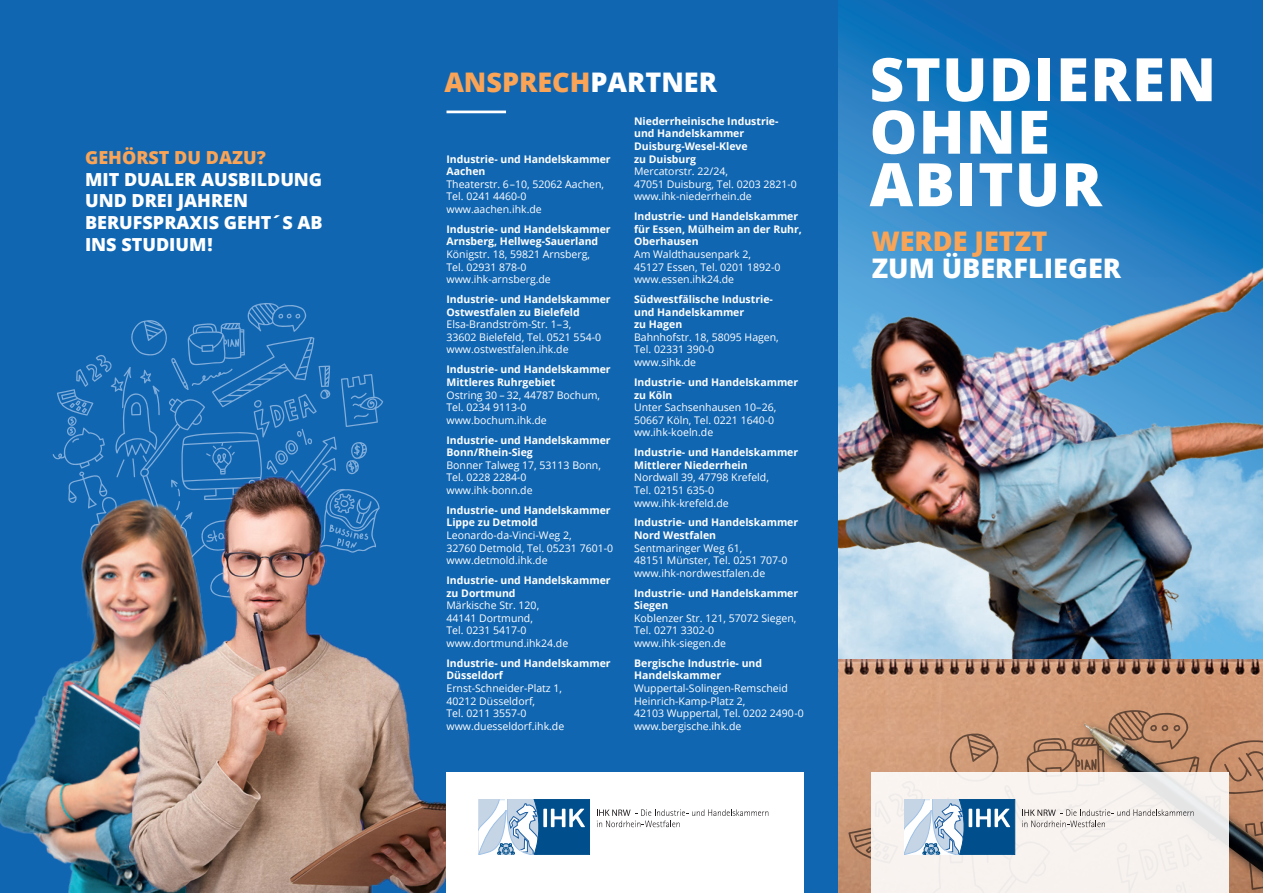
<style>
.page{position:relative;width:1263px;height:893px;background:#fff}
.page>*{position:absolute;margin:0;border:0;box-sizing:border-box;transform-origin:0 0}
.t1{font:800 60px/52.5px "Open Sans";letter-spacing:.02em;color:#fff}
.t2{font:800 27px/27px "Open Sans";color:#fff}
.t3{font:800 27px "Open Sans";color:#f9a456}
.t4{font:800 18px/21.6px "Open Sans";color:#fff}
.Adressen{font:10.5px/12.6px "Open Sans";color:#fff}
.Adressen-2{font:700 10.5px/12.6px "Open Sans";color:#fff}
.s1{color:#f9a456}
.s2{color:#fff}
.s3{font-weight:700}
.s4{font-weight:400}
</style>
<div class="page">
<svg style="left:838px;top:0;width:425px;height:230px;background:#1973bb"></svg>
<img style="left:838px;top:230px;width:425px;height:429px">
<img style="left:838px;top:659px;width:425px;height:234px">
<div style="left:0;top:0;width:838px;height:893px;background:#1166b2"></div>
<svg style="left:52px;top:303px;width:331px;height:157px"></svg>
<hr style="left:446px;top:111px;width:60px;height:2px;background:#fff">
<img style="left:0;top:669px;width:59px;height:192px">
<img style="left:59px;top:446px;width:387px;height:447px">
<div style="left:446px;top:772px;width:358px;height:121px;background:#fff"></div>
<svg style="left:597px;top:809px;width:171px;height:18px"></svg>
<svg style="left:479px;top:799px;width:111px;height:56px"></svg>
<svg style="left:848px;top:710px;width:415px;height:183px"></svg>
<p class="t4" style="left:85px;top:146px;width:239px"><span class="s1">GEHÖRST DU DAZU?<br></span>MIT DUALER AUSBILDUNG<br>UND DREI JAHREN<br>BERUFSPRAXIS GEHT´S AB<br>INS STUDIUM!</p>
<p class="t3" style="left:444px;top:61px;width:274px">ANSPRECH<span class="s2">PARTNER</span></p>
<p class="Adressen" style="left:446px;top:152px;width:166px"><span class="s3">Industrie- und Handelskammer<br>Aachen<br></span>Theaterstr. 6–10, 52062 Aachen,<br>Tel. 0241 4460-0 www.aachen.ihk.de</p>
<p class="Adressen" style="left:446px;top:222px;width:166px"><span class="s3">Industrie- und Handelskammer<br>Arnsberg, Hellweg-Sauerland<br></span>Königstr. 18, 59821 Arnsberg,<br>Tel. 02931 878-0 www.ihk-arnsberg.de</p>
<p class="Adressen" style="left:446px;top:293px;width:166px"><span class="s3">Industrie- und Handelskammer<br>Ostwestfalen zu Bielefeld<br></span>Elsa-Brandström-Str. 1–3,<br>33602 Bielefeld, Tel. 0521 554-0 www.ostwestfalen.ihk.de</p>
<p class="Adressen" style="left:446px;top:363px;width:166px"><span class="s3">Industrie- und Handelskammer<br>Mittleres Ruhrgebiet<br></span>Ostring 30 – 32, 44787 Bochum,<br>Tel. 0234 9113-0 www.bochum.ihk.de</p>
<p class="Adressen" style="left:446px;top:433px;width:166px"><span class="s3">Industrie- und Handelskammer<br>Bonn/Rhein-Sieg<br></span>Bonner Talweg 17, 53113 Bonn,<br>Tel. 0228 2284-0 www.ihk-bonn.de</p>
<p class="Adressen" style="left:446px;top:503px;width:168px"><span class="s3">Industrie- und Handelskammer<br>Lippe zu Detmold<br></span>Leonardo-da-Vinci-Weg 2,<br>32760 Detmold, Tel. 05231 7601-0 www.detmold.ihk.de</p>
<p class="Adressen" style="left:446px;top:574px;width:166px"><span class="s3">Industrie- und Handelskammer zu Dortmund<br></span>Märkische Str. 120,<br>44141 Dortmund,<br>Tel. 0231 5417-0 www.dortmund.ihk24.de</p>
<p class="Adressen" style="left:446px;top:656px;width:166px"><span class="s3">Industrie- und Handelskammer<br>Düsseldorf<br></span>Ernst-Schneider-Platz 1,<br>40212 Düsseldorf,<br>Tel. 0211 3557-0 www.duesseldorf.ihk.de</p>
<p class="Adressen-2" style="left:634px;top:114px;width:164px">Niederrheinische Industrie&shy;und Handelskammer<br>Duisburg-Wesel-Kleve<br>zu Duisburg<br><span class="s4">Mercatorstr. 22/24,<br>47051 Duisburg, Tel. 0203 2821-0 www.ihk-niederrhein.de</span></p>
<p class="Adressen-2" style="left:634px;top:210px;width:169px">Industrie- und Handelskammer für Essen, Mülheim an der Ruhr,<br>Oberhausen<br><span class="s4">Am Waldthausenpark 2,<br>45127 Essen, Tel. 0201 1892-0 www.essen.ihk24.de</span></p>
<p class="Adressen" style="left:634px;top:293px;width:146px"><span class="s3">Südwestfälische Industrie&shy;und Handelskammer<br>zu Hagen<br></span>Bahnhofstr. 18, 58095 Hagen,<br>Tel. 02331 390-0<br>www.sihk.de</p>
<p class="Adressen" style="left:634px;top:376px;width:166px"><span class="s3">Industrie- und Handelskammer zu Köln<br></span>Unter Sachsenhausen 10–26,<br>50667 Köln, Tel. 0221 1640-0 ww.ihk-koeln.de</p>
<p class="Adressen" style="left:634px;top:446px;width:166px"><span class="s3">Industrie- und Handelskammer<br>Mittlerer Niederrhein<br></span>Nordwall 39, 47798 Krefeld,<br>Tel. 02151 635-0 www.ihk-krefeld.de</p>
<p class="Adressen" style="left:634px;top:516px;width:166px"><span class="s3">Industrie- und Handelskammer<br>Nord Westfalen<br></span>Sentmaringer Weg 61,<br>48151 Münster, Tel. 0251 707-0 www.ihk-nordwestfalen.de</p>
<p class="Adressen" style="left:634px;top:586px;width:166px"><span class="s3">Industrie- und Handelskammer<br>Siegen<br></span>Koblenzer Str. 121, 57072 Siegen,<br>Tel. 0271 3302-0 www.ihk-siegen.de</p>
<p class="Adressen" style="left:634px;top:656px;width:171px"><span class="s3">Bergische Industrie- und<br>Handelskammer<br></span>Wuppertal-Solingen-Remscheid<br>Heinrich-Kamp-Platz 2,<br>42103 Wuppertal, Tel. 0202 2490-0 www.bergische.ihk.de</p>
<p class="t1" style="left:870px;top:50px;width:348px">STUDIEREN<br>OHNE<br>ABITUR</p>
<p class="t2" style="left:872px;top:227px;width:251px"><span class="s1">WERDE JETZT<br></span>ZUM ÜBERFLIEGER</p>
</div>
